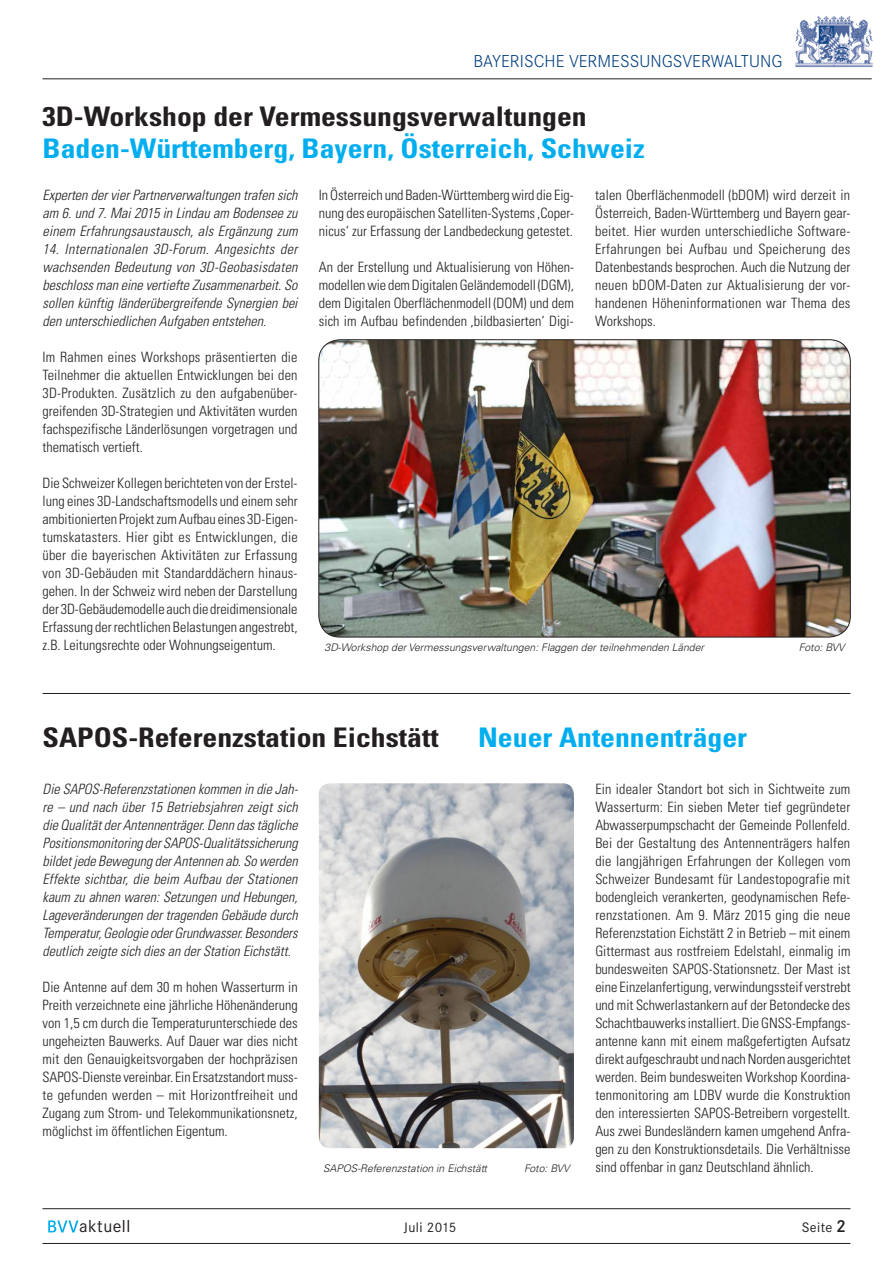
<style>
.page{position:relative;width:893px;height:1263px;background:#fff}
.page>*{position:absolute;margin:0;border:0;box-sizing:border-box;transform-origin:0 0}
.t1{font:700 condensed 27px "Univers";color:#231f20;scale:1.1 1}
.t2{font:700 condensed 27px "Univers";color:#00aeef;scale:1.1 1}
.t3{font:300 18px "Corporate S";color:#003e7e}
.t4{font:18px "Corporate S";letter-spacing:.025em;color:#231f20}
.t5{font:300 condensed 14.25px/18px "Univers";color:#231f20;text-align:justify}
.t6{font:italic 300 condensed 14.25px/18px "Univers";color:#231f20;text-align:justify}
.t7{font:14.25px "Corporate S";letter-spacing:.025em;color:#231f20}
.t8{font:italic 300 10.5px "Univers";color:#231f20}
.s1{font-weight:600;color:#fff}
.s2{font-weight:600;font-size:18px}
</style>
<div class="page">
<svg style="left:829px;top:16px;width:12px;height:5px"></svg>
<hr style="left:43px;top:1208px;width:807px;height:1px;background:#231f20">
<hr style="left:43px;top:1243px;width:807px;height:1px;background:#231f20">
<hr style="left:43px;top:78px;width:829px;height:1px;background:#231f20">
<hr style="left:43px;top:693px;width:807px;height:1px;background:#231f20">
<img style="left:320px;top:340px;width:530px;height:297px">
<img style="left:319px;top:783px;width:255px;height:365px">
<p class="t3" style="left:473px;top:51px;width:310px">BAYERISCHE VERMESSUNGSVERWALTUNG</p>
<h1 class="t1" style="left:43px;top:99px;width:496px">3D-Workshop der Vermessungsverwaltungen</h1>
<h1 class="t2" style="left:43px;top:132px;width:549px">Baden-Württemberg, Bayern, Österreich, Schweiz</h1>
<p class="t6" style="left:43px;top:186px;width:257px">Experten der vier Partnerverwaltungen trafen sich am 6. und 7. Mai 2015 in Lindau am Bodensee zu einem Erfahrungsaustausch, als Ergänzung zum</p>
<p class="t6" style="left:43px;top:240px;width:257px">14. Internationalen 3D-Forum. Angesichts der wachsenden Bedeutung von 3D-Geobasisdaten beschloss man eine vertiefte Zusammenarbeit. So sollen künftig länderübergreifende Synergien bei den unterschiedlichen Aufgaben entstehen.</p>
<p class="t5" style="left:43px;top:348px;width:257px">Im Rahmen eines Workshops präsentierten die Teilnehmer die aktuellen Entwicklungen bei den 3D-Produkten. Zusätzlich zu den aufgabenüber&shy;greifenden 3D-Strategien und Aktivitäten wurden fachspezifische Länderlösungen vorgetragen und thematisch vertieft.</p>
<p class="t5" style="left:43px;top:474px;width:257px">Die Schweizer Kollegen berichteten von der Erstel&shy;lung eines 3D-Landschaftsmodells und einem sehr ambitionierten Projekt zum Aufbau eines 3D-Eigen&shy;tumskatasters. Hier gibt es Entwicklungen, die über die bayerischen Aktivitäten zur Erfassung von 3D-Gebäuden mit Standarddächern hinaus&shy;gehen. In der Schweiz wird neben der Darstellung der 3D-Gebäudemodelle auch die dreidimensionale Erfassung der rechtlichen Belastungen angestrebt, z.B. Leitungsrechte oder Wohnungseigentum.</p>
<p class="t5" style="left:319px;top:185px;width:257px">In Österreich und Baden-Württemberg wird die Eig&shy;nung des europäischen Satelliten-Systems ‚Coper&shy;nicus‘ zur Erfassung der Landbedeckung getestet.</p>
<p class="t5" style="left:319px;top:257px;width:257px">An der Erstellung und Aktualisierung von Höhen&shy;modellen wie dem Digitalen Geländemodell (DGM), dem Digitalen Oberflächenmodell (DOM) und dem sich im Aufbau befindenden ‚bildbasierten‘ Digi-</p>
<p class="t5" style="left:595px;top:185px;width:257px">talen Oberflächenmodell (bDOM) wird derzeit in Österreich, Baden-Württemberg und Bayern gear&shy;beitet. Hier wurden unterschiedliche Software-Erfahrungen bei Aufbau und Speicherung des Datenbestands besprochen. Auch die Nutzung der neuen bDOM-Daten zur Aktualisierung der vor&shy;handenen Höheninformationen war Thema des Workshops.</p>
<p class="t8" style="left:324px;top:640px;width:381px">3D-Workshop der Vermessungsverwaltungen: Flaggen der teilnehmenden Länder</p>
<p class="t8" style="left:799px;top:640px;width:47px">Foto: BVV</p>
<h1 class="t1" style="left:43px;top:720px;width:362px">SAPOS-Referenzstation Eichstätt</h1>
<h1 class="t2" style="left:478px;top:720px;width:246px">Neuer Antennenträger</h1>
<p class="t6" style="left:43px;top:780px;width:257px">Die SAPOS-Referenzstationen kommen in die Jah&shy;re – und nach über 15 Betriebsjahren zeigt sich die Qualität der Antennenträger. Denn das tägliche Positionsmonitoring der SAPOS-Qualitätssicherung bildet jede Bewegung der Antennen ab. So werden Effekte sichtbar, die beim Aufbau der Stationen kaum zu ahnen waren: Setzungen und Hebungen, Lageveränderungen der tragenden Gebäude durch Temperatur, Geologie oder Grundwasser. Besonders deutlich zeigte sich dies an der Station Eichstätt.</p>
<p class="t5" style="left:43px;top:978px;width:257px">Die Antenne auf dem 30 m hohen Wasserturm in Preith verzeichnete eine jährliche Höhenänderung von 1,5 cm durch die Temperaturunterschiede des ungeheizten Bauwerks. Auf Dauer war dies nicht mit den Genauigkeitsvorgaben der hochpräzisen SAPOS-Dienste vereinbar. Ein Ersatzstandort muss&shy;te gefunden werden – mit Horizontfreiheit und Zugang zum Strom- und Telekommunikationsnetz, möglichst im öffentlichen Eigentum.</p>
<p class="t8" style="left:323px;top:1162px;width:165px">SAPOS-Referenzstation in Eichstätt</p>
<p class="t8" style="left:524px;top:1162px;width:47px">Foto: BVV</p>
<p class="t5" style="left:595px;top:780px;width:257px">Ein idealer Standort bot sich in Sichtweite zum Wasserturm: Ein sieben Meter tief gegründeter Abwasserpumpschacht der Gemeinde Pollenfeld.<br>Bei der Gestaltung des Antennenträgers halfen die langjährigen Erfahrungen der Kollegen vom Schweizer Bundesamt für Landestopografie mit bodengleich verankerten, geodynamischen Refe&shy;renzstationen. Am 9. März 2015 ging die neue Referenzstation Eichstätt 2 in Betrieb – mit einem Gittermast aus rostfreiem Edelstahl, einmalig im bundesweiten SAPOS-Stationsnetz. Der Mast ist eine Einzelanfertigung, verwindungssteif verstrebt und mit Schwerlastankern auf der Betondecke des Schachtbauwerks installiert. Die GNSS-Empfangs&shy;antenne kann mit einem maßgefertigten Aufsatz direkt aufgeschraubt und nach Norden ausgerichtet werden. Beim bundesweiten Workshop Koordina&shy;tenmonitoring am LDBV wurde die Konstruktion den interessierten SAPOS-Betreibern vorgestellt.<br>Aus zwei Bundesländern kamen umgehend Anfra&shy;gen zu den Konstruktionsdetails. Die Verhältnisse sind offenbar in ganz Deutschland ähnlich.</p>
<p class="t4" style="left:47px;top:1216px;width:85px"><span class="s1">BVV</span>aktuell</p>
<p class="t7" style="left:404px;top:1219px;width:54px">Juli 2015</p>
<p class="t7" style="left:802px;top:1219px;width:46px">Seite <span class="s2">2</span></p>
</div>
